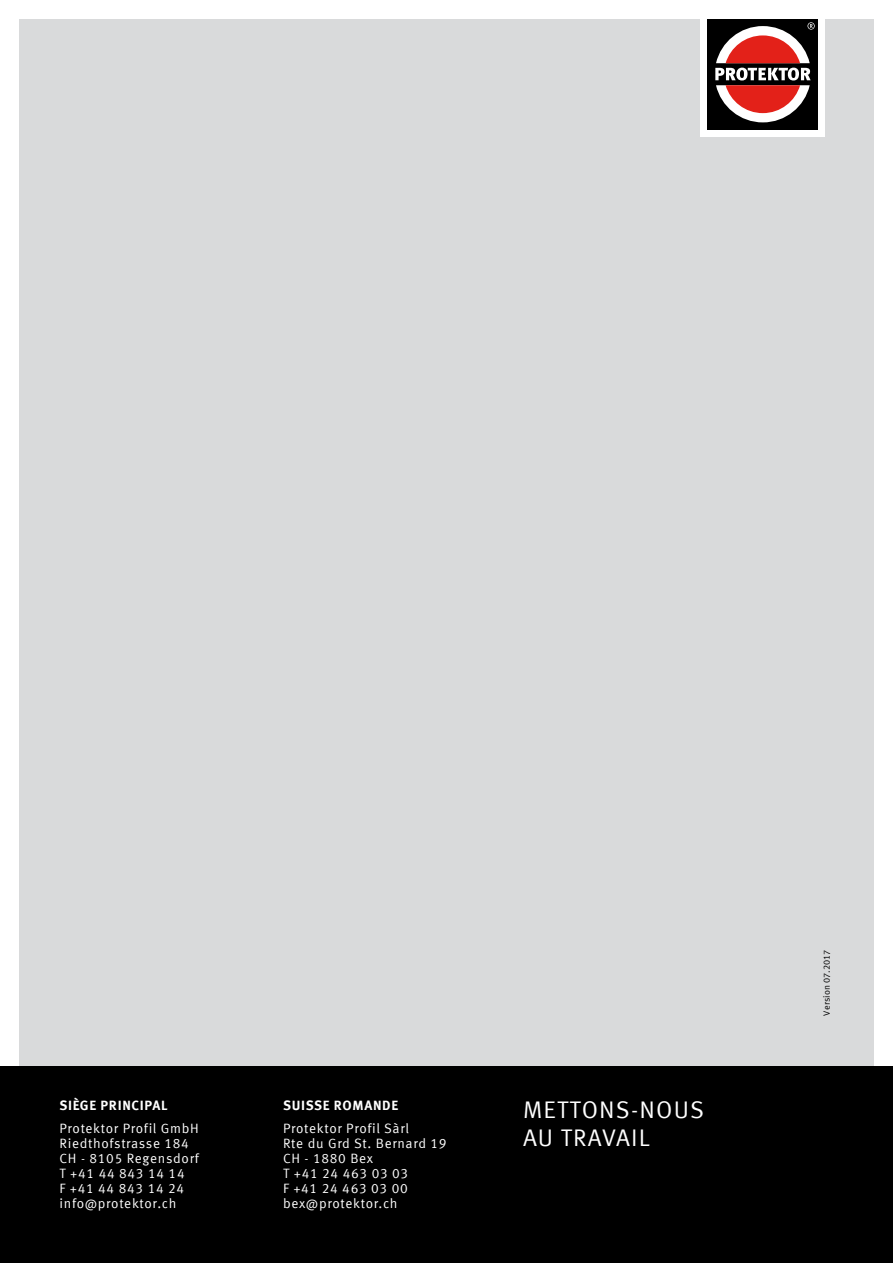
<style>
.page{position:relative;width:893px;height:1263px;background:#fff}
.page>*{position:absolute;margin:0;border:0;box-sizing:border-box;transform-origin:0 0}
.t1{font:24px/28.8px "Meta Offc Pro Norm";letter-spacing:.05em;color:#fff}
.t2{font:13.5px/15px "Meta Offc Pro Norm";letter-spacing:.05em;color:#fff}
.t3{font:700 13.5px "Meta Offc Pro";letter-spacing:.05em;color:#fff}
.t4{font:9px "Meta Offc Pro Norm";letter-spacing:.015em;color:#000}
</style>
<div class="page">
<div style="left:19px;top:19px;width:855px;height:1065px;background:#d9dadb"></div>
<div style="left:701px;top:0;width:124px;height:136px;background:#fff"></div>
<div style="left:708px;top:19px;width:110px;height:110px;background:#000"></div>
<svg style="left:715px;top:22px;width:100px;height:100px"></svg>
<div style="left:0;top:1067px;width:893px;height:196px;background:#000"></div>
<p class="t3" style="left:60px;top:1094px;width:110px">SIÈGE PRINCIPAL</p>
<p class="t2" style="left:60px;top:1120px;width:141px">Protektor Profil GmbH<br>Riedthofstrasse 184<br>CH - 8105 Regensdorf<br>T +41 44 843 14 14<br>F +41 44 843 14 24 info@protektor.ch</p>
<p class="t3" style="left:283px;top:1094px;width:117px">SUISSE ROMANDE</p>
<p class="t2" style="left:283px;top:1120px;width:165px">Protektor Profil Sàrl<br>Rte du Grd St. Bernard 19<br>CH - 1880 Bex<br>T +41 24 463 03 03<br>F +41 24 463 03 00 bex@protektor.ch</p>
<h1 class="t1" style="left:523px;top:1093px;width:183px">METTONS-NOUS<br>AU TRAVAIL</h1>
<p class="t4" style="left:820px;top:1015px;width:67px;rotate:-90deg">Version 07.2017</p>
</div>
